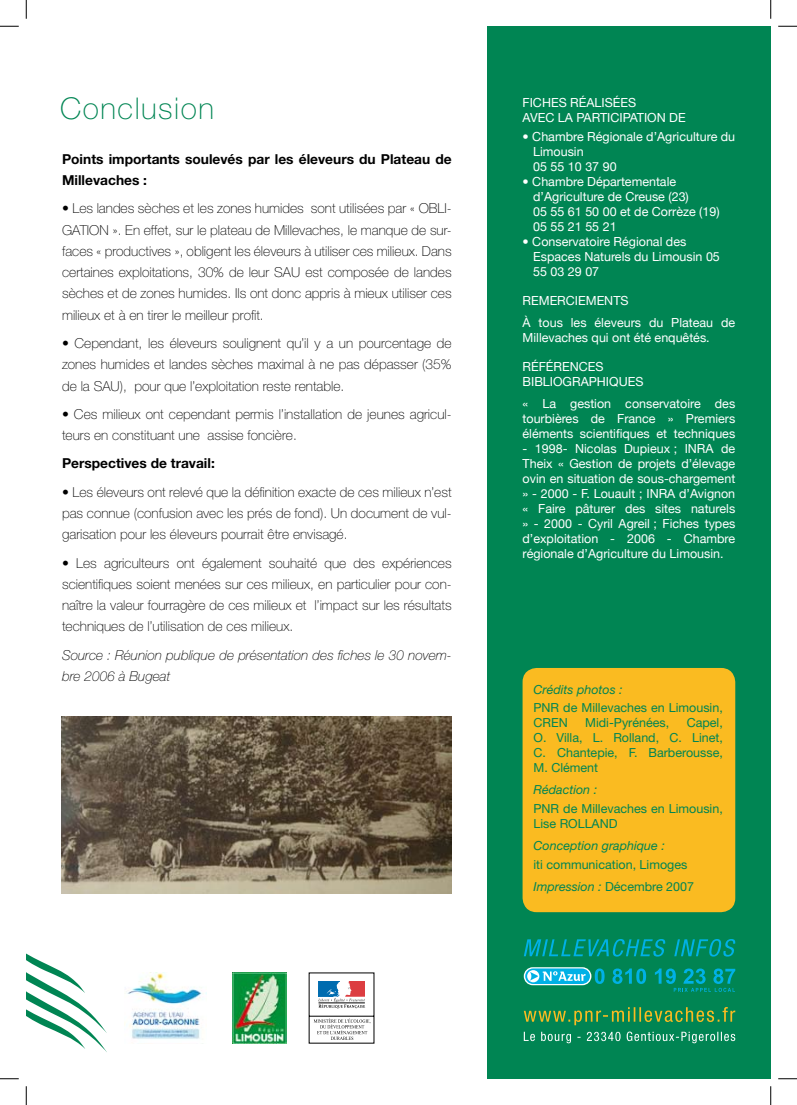
<style>
.page{position:relative;width:797px;height:1105px;background:#fff}
.page>*{position:absolute;margin:0;border:0;box-sizing:border-box;transform-origin:0 0}
.t1{font:100 30px "Helvetica Neue";letter-spacing:.05em;color:#008553}
.t2{font:100 13.75px/21.2px "Helvetica Neue";color:#000;text-align:justify}
.t3{font:700 13.75px/21.2px "Helvetica Neue";color:#000}
.t4{font:italic 100 13.75px/21.2px "Helvetica Neue";color:#000}
.t5{font:12.5px/15px "Helvetica Neue";color:#fff}
.t6{font:12.5px/15px "Helvetica Neue";color:#008553}
.t7{font:italic 12.5px "Helvetica Neue";color:#008553}
.s1{font-style:italic}
</style>
<div class="page">
<div style="left:487px;top:26px;width:283px;height:1053px;background:#008553"></div>
<img style="left:62px;top:716px;width:389px;height:178px">
<svg style="left:26px;top:953px;width:81px;height:99px"></svg>
<svg style="left:524px;top:967px;width:67px;height:18px"></svg>
<svg style="left:525px;top:968px;width:79px;height:16px"></svg>
<svg style="left:612px;top:968px;width:34px;height:16px"></svg>
<svg style="left:655px;top:968px;width:80px;height:24px"></svg>
<svg style="left:524px;top:939px;width:211px;height:17px"></svg>
<svg style="left:524px;top:1007px;width:211px;height:18px"></svg>
<svg style="left:524px;top:1031px;width:211px;height:12px"></svg>
<img style="left:233px;top:972px;width:53px;height:71px">
<img style="left:124px;top:972px;width:83px;height:68px">
<div style="left:522px;top:668px;width:213px;height:244px;background:#fabb21;border-radius:14px"></div>
<svg style="left:309px;top:973px;width:65px;height:70px"></svg>
<svg style="left:0;top:25px;width:19px;height:2px"></svg>
<svg style="left:778px;top:25px;width:19px;height:2px"></svg>
<svg style="left:0;top:1078px;width:19px;height:1px"></svg>
<svg style="left:778px;top:1078px;width:19px;height:1px"></svg>
<svg style="left:25px;top:0;width:2px;height:19px"></svg>
<svg style="left:25px;top:1086px;width:2px;height:19px"></svg>
<svg style="left:770px;top:0;width:1px;height:19px"></svg>
<svg style="left:770px;top:1086px;width:1px;height:19px"></svg>
<h1 class="t1" style="left:60px;top:91px;width:155px">Conclusion</h1>
<p class="t5" style="left:522px;top:95px;width:165px">FICHES RÉALISÉES<br>AVEC LA PARTICIPATION DE</p>
<p class="t5" style="left:533px;top:129px;width:203px;text-indent:-11px">• Chambre Régionale d’Agriculture du<br>Limousin<br>05 55 10 37 90</p>
<p class="t5" style="left:533px;top:174px;width:188px;text-indent:-11px">• Chambre Départementale d’Agriculture de Creuse (23)<br>05 55 61 50 00 et de Corrèze (19)<br>05 55 21 55 21</p>
<p class="t5" style="left:533px;top:234px;width:188px;text-indent:-11px">• Conservatoire Régional des<br>Espaces Naturels du Limousin 05<br>55 03 29 07</p>
<p class="t5" style="left:522px;top:289px;width:214px;line-height:22.1px">REMERCIEMENTS<br>À tous les éleveurs du Plateau de</p>
<p class="t5" style="left:522px;top:330px;width:189px">Millevaches qui ont été enquêtés.</p>
<p class="t5" style="left:522px;top:359px;width:122px">RÉFÉRENCES<br>BIBLIOGRAPHIQUES</p>
<p class="t5" style="left:522px;top:396px;width:214px;text-align:justify">« La gestion conservatoire des tourbières de France » Premiers éléments scientifiques et techniques</p>
<p class="t5" style="left:522px;top:441px;width:214px;text-align:justify">- 1998- Nicolas Dupieux ; INRA de Theix « Gestion de projets d’élevage ovin en situation de sous-chargement » - 2000 - F. Louault ; INRA d’Avignon « Faire pâturer des sites naturels » - 2000 - Cyril Agreil ; Fiches types d’exploitation - 2006 - Chambre régionale d’Agriculture du Limousin.</p>
<p class="t3" style="left:62px;top:148px;width:391px">Points importants soulevés par les éleveurs du Plateau de<br>Millevaches :</p>
<p class="t2" style="left:62px;top:198px;width:391px">• Les landes sèches et les zones humides sont utilisées par « OBLI-GATION ». En effet, sur le plateau de Millevaches, le manque de sur&shy;faces « productives », obligent les éleveurs à utiliser ces milieux. Dans certaines exploitations, 30% de leur SAU est composée de landes sèches et de zones humides. Ils ont donc appris à mieux utiliser ces milieux et à en tirer le meilleur profit.</p>
<p class="t2" style="left:62px;top:332px;width:391px">• Cependant, les éleveurs soulignent qu’il y a un pourcentage de zones humides et landes sèches maximal à ne pas dépasser (35% de la SAU), pour que l’exploitation reste rentable.</p>
<p class="t2" style="left:62px;top:403px;width:391px">• Ces milieux ont cependant permis l’installation de jeunes agricul&shy;teurs en constituant une assise foncière.</p>
<p class="t3" style="left:62px;top:453px;width:154px">Perspectives de travail:</p>
<p class="t2" style="left:62px;top:481px;width:391px">• Les éleveurs ont relevé que la définition exacte de ces milieux n’est pas connue (confusion avec les prés de fond). Un document de vul&shy;garisation pour les éleveurs pourrait être envisagé.</p>
<p class="t2" style="left:62px;top:552px;width:391px">• Les agriculteurs ont également souhaité que des expériences scientifiques soient menées sur ces milieux, en particulier pour con&shy;naître la valeur fourragère de ces milieux et l’impact sur les résultats techniques de l’utilisation de ces milieux.</p>
<p class="t4" style="left:62px;top:644px;width:391px">Source : Réunion publique de présentation des fiches le 30 novem&shy;bre 2006 à Bugeat</p>
<p class="t7" style="left:533px;top:682px;width:91px">Crédits photos :</p>
<p class="t6" style="left:533px;top:700px;width:191px">PNR de Millevaches en Limousin,<br>CREN</p>
<p class="t6" style="left:533px;top:715px;width:191px;text-align:justify;text-indent:153px">Capel, O. Villa, L. Rolland, C. Linet, C. Chantepie, F. Barberousse, M. Clément</p>
<p class="t7" style="left:533px;top:782px;width:65px">Rédaction :</p>
<p class="t6" style="left:533px;top:801px;width:191px">PNR de Millevaches en Limousin,<br>Lise ROLLAND</p>
<p class="t7" style="left:533px;top:838px;width:133px">Conception graphique :</p>
<p class="t6" style="left:533px;top:853px;width:162px;line-height:22.1px">iti communication, Limoges<br><span class="s1">Impression :</span> Décembre 2007</p>
<p class="t6" style="left:585px;top:715px;width:86px">Midi-Pyrénées,</p>
</div>
